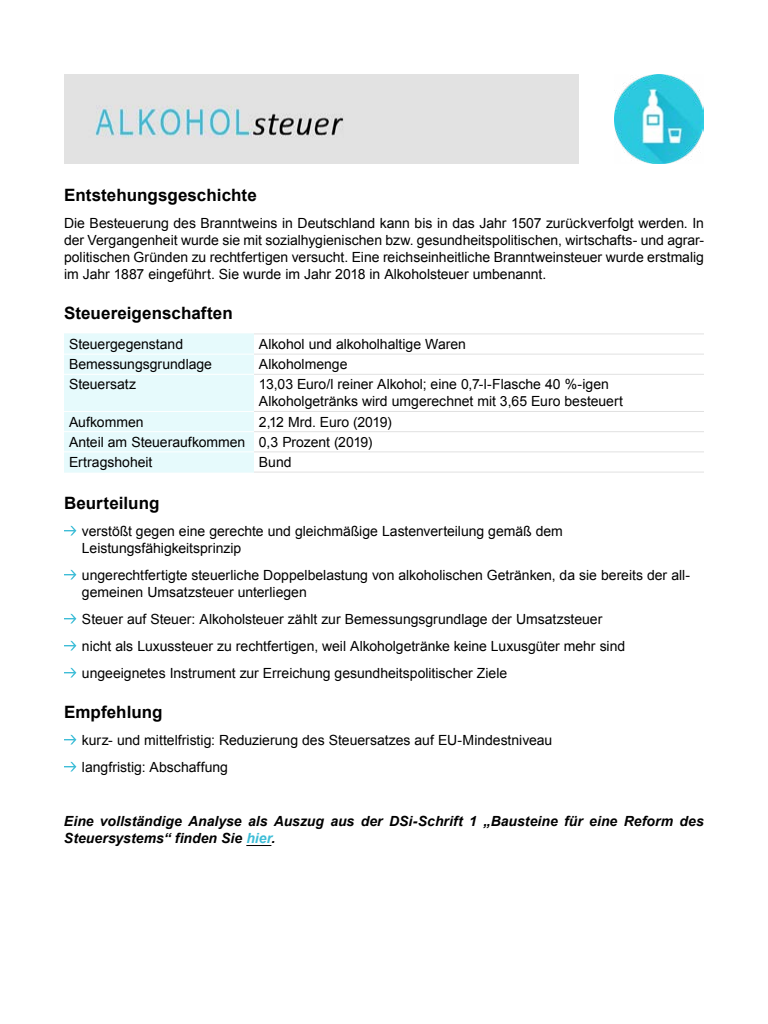
<style>
.page{position:relative;width:768px;height:1024px;background:#fff}
.page>*{position:absolute;margin:0;border:0;box-sizing:border-box;transform-origin:0 0}
.t1{font:700 17px "Arial";letter-spacing:.005em;color:#000}
.t2{font:14px/17px "Arial";color:#000}
.t3{font:italic 700 14px/17px "Arial";color:#000}
.s1{color:#3dbdd7}
</style>
<div class="page">
<svg style="left:246px;top:845px;width:25px;height:1px"></svg>
<div style="left:64px;top:334px;width:190px;height:138px;background:#e6fafc"></div>
<hr style="left:64px;top:472px;width:190px;height:1px;background:#e6fafc">
<hr style="left:64px;top:354px;width:190px;height:1px;background:#fff">
<hr style="left:64px;top:374px;width:190px;height:1px;background:#fff">
<hr style="left:64px;top:411px;width:190px;height:1px;background:#fff">
<hr style="left:64px;top:431px;width:190px;height:1px;background:#fff">
<hr style="left:64px;top:451px;width:190px;height:1px;background:#fff">
<hr style="left:64px;top:333px;width:190px;height:1px;background:#e6fafc">
<hr style="left:254px;top:333px;width:450px;height:1px;background:#e1e1e1">
<hr style="left:254px;top:354px;width:450px;height:1px;background:#e1e1e1">
<hr style="left:254px;top:374px;width:450px;height:1px;background:#e1e1e1">
<hr style="left:254px;top:411px;width:450px;height:1px;background:#e1e1e1">
<hr style="left:254px;top:431px;width:450px;height:1px;background:#e1e1e1">
<hr style="left:254px;top:451px;width:450px;height:1px;background:#e1e1e1">
<hr style="left:254px;top:472px;width:450px;height:1px;background:#e1e1e1">
<svg style="left:64px;top:526px;width:12px;height:10px"></svg>
<svg style="left:64px;top:570px;width:12px;height:10px"></svg>
<svg style="left:64px;top:614px;width:12px;height:10px"></svg>
<svg style="left:64px;top:641px;width:12px;height:10px"></svg>
<svg style="left:64px;top:668px;width:12px;height:10px"></svg>
<svg style="left:64px;top:735px;width:12px;height:10px"></svg>
<svg style="left:64px;top:762px;width:12px;height:10px"></svg>
<img style="left:614px;top:74px;width:90px;height:90px">
<img style="left:64px;top:74px;width:515px;height:90px">
<p class="t1" style="left:64px;top:184px;width:194px">Entstehungsgeschichte</p>
<p class="t2" style="left:64px;top:215px;width:642px;text-align:justify">Die Besteuerung des Branntweins in Deutschland kann bis in das Jahr 1507 zurückverfolgt werden. In der Vergangenheit wurde sie mit sozialhygienischen bzw. gesundheitspolitischen, wirtschafts- und agrar&shy;politischen Gründen zu rechtfertigen versucht. Eine reichseinheitliche Branntweinsteuer wurde erstmalig im Jahr 1887 eingeführt. Sie wurde im Jahr 2018 in Alkoholsteuer umbenannt.</p>
<p class="t1" style="left:64px;top:302px;width:170px">Steuereigenschaften</p>
<p class="t2" style="left:69px;top:336px;width:116px">Steuergegenstand</p>
<p class="t2" style="left:259px;top:336px;width:208px">Alkohol und alkoholhaltige Waren</p>
<p class="t2" style="left:69px;top:356px;width:145px">Bemessungsgrundlage</p>
<p class="t2" style="left:259px;top:356px;width:90px">Alkoholmenge</p>
<p class="t2" style="left:69px;top:376px;width:69px">Steuersatz</p>
<p class="t2" style="left:259px;top:376px;width:366px">13,03 Euro/l reiner Alkohol; eine 0,7-l-Flasche 40 %-igen<br>Alkoholgetränks wird umgerechnet mit 3,65 Euro besteuert</p>
<p class="t2" style="left:69px;top:413px;width:76px">Aufkommen</p>
<p class="t2" style="left:69px;top:412px;width:324px;line-height:20.2px;text-indent:190px">2,12 Mrd. Euro (2019)<br>Anteil am Steueraufkommen 0,3 Prozent (2019)<br>Ertragshoheit</p>
<p class="t2" style="left:259px;top:454px;width:34px">Bund</p>
<p class="t1" style="left:64px;top:491px;width:97px">Beurteilung</p>
<p class="t2" style="left:82px;top:522px;width:482px">verstößt gegen eine gerechte und gleichmäßige Lastenverteilung gemäß dem<br>Leistungsfähigkeitsprinzip</p>
<p class="t2" style="left:82px;top:566px;width:610px">ungerechtfertigte steuerliche Doppelbelastung von alkoholischen Getränken, da sie bereits der all&shy;gemeinen Umsatzsteuer unterliegen</p>
<p class="t2" style="left:82px;top:605px;width:545px;line-height:27px">Steuer auf Steuer: Alkoholsteuer zählt zur Bemessungsgrundlage der Umsatzsteuer nicht als Luxussteuer zu rechtfertigen, weil Alkoholgetränke keine Luxusgüter mehr sind ungeeignetes Instrument zur Erreichung gesundheitspolitischer Ziele</p>
<p class="t1" style="left:64px;top:700px;width:100px">Empfehlung</p>
<p class="t2" style="left:82px;top:726px;width:472px;line-height:27px">kurz- und mittelfristig: Reduzierung des Steuersatzes auf EU-Mindestniveau langfristig: Abschaffung</p>
<p class="t3" style="left:64px;top:813px;width:641px">Eine vollständige Analyse als Auszug aus der DSi-Schrift 1 „Bausteine für eine Reform des<br>Steuersystems“ finden Sie <span class="s1">hier</span>.</p>
</div>
